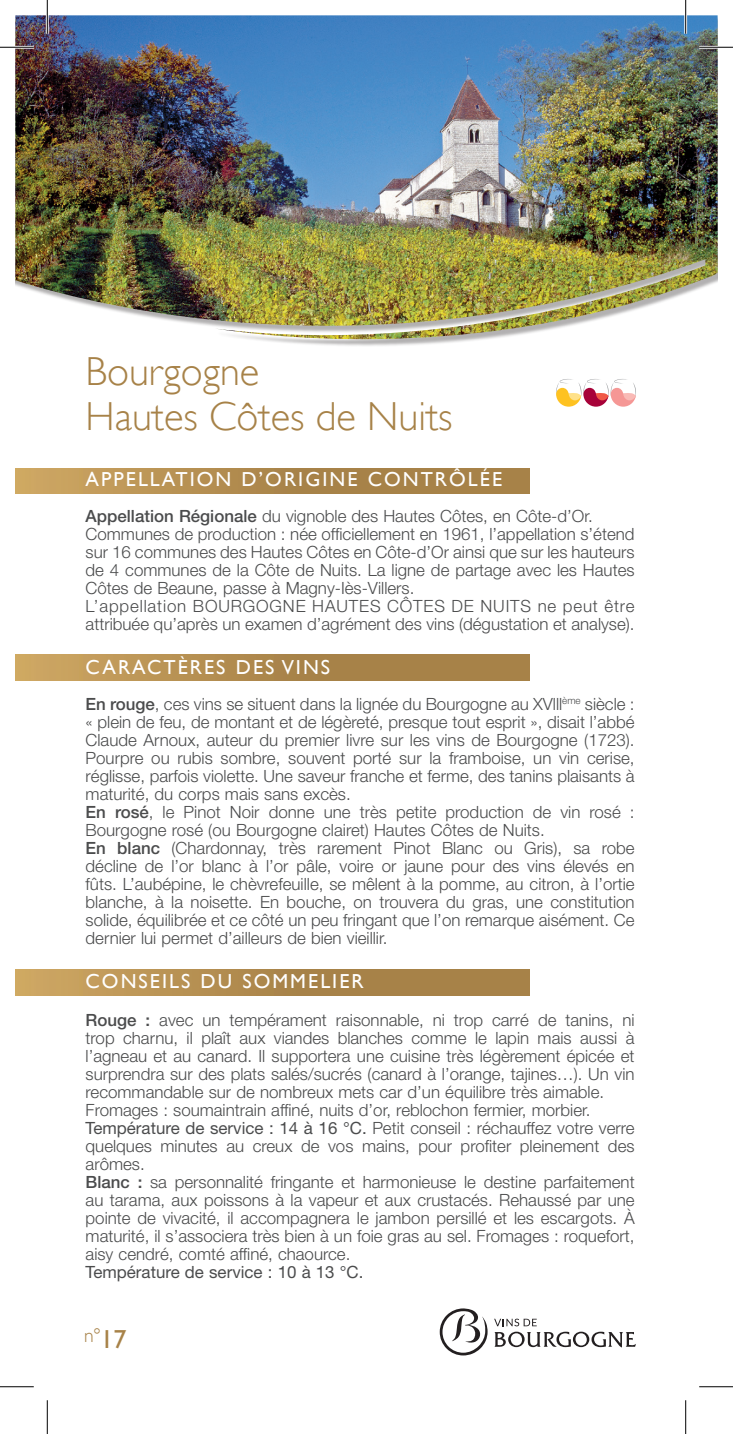
<style>
.page{position:relative;width:733px;height:1434px;background:#fff}
.page>*{position:absolute;margin:0;border:0;box-sizing:border-box;transform-origin:0 0}
.t1{font:300 40.5px/45px "Gill Sans";color:#a78248}
.t2{font:20.25px "Gill Sans";letter-spacing:.1em;color:#fff}
.t3{font:300 19.8px "Gill Sans";color:#a78248}
.t4{font:300 16.88px/18px "Helvetica Neue";color:#4b4c4d}
.t5{font:16.88px "Helvetica Neue";color:#4b4c4d}
.s1{font-weight:500}
.s2{font-weight:400}
.s3{font-weight:400;font-size:26.1px}
</style>
<div class="page">
<img style="left:15px;top:15px;width:702px;height:331px">
<div style="left:15px;top:655px;width:514px;height:25px;background:linear-gradient(to right,#c8a15e,#9d7941)"></div>
<div style="left:15px;top:468px;width:514px;height:26px;background:linear-gradient(to right,#c8a15e,#9d7941)"></div>
<div style="left:15px;top:970px;width:514px;height:25px;background:linear-gradient(to right,#c8a15e,#9d7941)"></div>
<svg style="left:556px;top:379px;width:79px;height:28px"></svg>
<svg style="left:494px;top:1319px;width:141px;height:28px"></svg>
<svg style="left:439px;top:1308px;width:48px;height:47px"></svg>
<hr style="left:0;top:46px;width:34px;height:3px;background:#fff">
<hr style="left:699px;top:46px;width:33px;height:3px;background:#fff">
<hr style="left:46px;top:0;width:3px;height:34px;background:#fff">
<hr style="left:684px;top:0;width:2px;height:34px;background:#fff">
<hr style="left:0;top:47px;width:34px;height:1px;background:#000">
<hr style="left:699px;top:47px;width:33px;height:1px;background:#000">
<hr style="left:0;top:1386px;width:34px;height:1px;background:#000">
<hr style="left:699px;top:1386px;width:33px;height:1px;background:#000">
<hr style="left:47px;top:0;width:1px;height:34px;background:#000">
<hr style="left:47px;top:1400px;width:1px;height:34px;background:#000">
<hr style="left:685px;top:0;width:1px;height:34px;background:#000">
<hr style="left:685px;top:1400px;width:1px;height:34px;background:#000">
<h1 class="t1" style="left:86px;top:349px;width:368px">Bourgogne<br>Hautes Côtes de Nuits</h1>
<p class="t2" style="left:86px;top:468px;width:418px">APPELLATION D’ORIGINE CONTRÔLÉE</p>
<p class="t4" style="left:86px;top:507px;width:550px"><span class="s1">Appellation Régionale</span> du vignoble des Hautes Côtes, en Côte-d’Or.<br>Communes de production : née officiellement en 1961, l’appellation s’étend sur 16 communes des Hautes Côtes en Côte-d’Or ainsi que sur les hauteurs de 4 communes de la Côte de Nuits. La ligne de partage avec les Hautes Côtes de Beaune, passe à Magny-Iès-Villers.<br>L’appellation BOURGOGNE HAUTES CÔTES DE NUITS ne peut être attribuée qu’après un examen d’agrément des vins (dégustation et analyse).</p>
<p class="t2" style="left:86px;top:655px;width:246px">CARACTÈRES DES VINS</p>
<p class="t4" style="left:86px;top:694px;width:550px"><span class="s1">En rouge</span>, ces vins se situent dans la lignée du Bourgogne au XVlll<sup>ème</sup> siècle : « plein de feu, de montant et de légèreté, presque tout esprit », disait l’abbé Claude Arnoux, auteur du premier livre sur les vins de Bourgogne (1723).<br>Pourpre ou rubis sombre, souvent porté sur la framboise, un vin cerise, réglisse, parfois violette. Une saveur franche et ferme, des tanins plaisants à maturité, du corps mais sans excès.<br><span class="s1">En rosé</span>, le Pinot Noir donne une très petite production de vin rosé :<br>Bourgogne rosé (ou Bourgogne clairet) Hautes Côtes de Nuits.<br><span class="s1">En blanc</span> (Chardonnay, très rarement Pinot Blanc ou Gris), sa robe décline de l’or blanc à l’or pâle, voire or jaune pour des vins élevés en fûts. L’aubépine, le chèvrefeuille, se mêlent à la pomme, au citron, à l’ortie blanche, à la noisette. En bouche, on trouvera du gras, une constitution solide, équilibrée et ce côté un peu fringant que l’on remarque aisément. Ce dernier lui permet d’ailleurs de bien vieillir.</p>
<p class="t2" style="left:86px;top:970px;width:279px">CONSEILS DU SOMMELIER</p>
<p class="t4" style="left:86px;top:1011px;width:550px"><span class="s1">Rouge :</span> avec un tempérament raisonnable, ni trop carré de tanins, ni trop charnu, il plaît aux viandes blanches comme le lapin mais aussi à l’agneau et au canard. Il supportera une cuisine très légèrement épicée et surprendra sur des plats salés/sucrés (canard à l’orange, tajines…). Un vin recommandable sur de nombreux mets car d’un équilibre très aimable.<br>Fromages : soumaintrain affiné, nuits d’or, reblochon fermier, morbier.<br><span class="s2">Température de service : 14 à 16 °C.</span> Petit conseil : réchauffez votre verre quelques minutes au creux de vos mains, pour profiter pleinement des arômes.<br><span class="s1">Blanc :</span> sa personnalité fringante et harmonieuse le destine parfaitement au tarama, aux poissons à la vapeur et aux crustacés. Rehaussé par une pointe de vivacité, il accompagnera le jambon persillé et les escargots. À maturité, il s’associera très bien à un foie gras au sel. Fromages : roquefort, aisy cendré, comté affiné, chaource.</p>
<p class="t5" style="left:86px;top:1262px;width:279px">Température de service : 10 à 13 °C.</p>
<p class="t3" style="left:84px;top:1324px;width:44px">n°<span class="s3">17</span></p>
</div>
